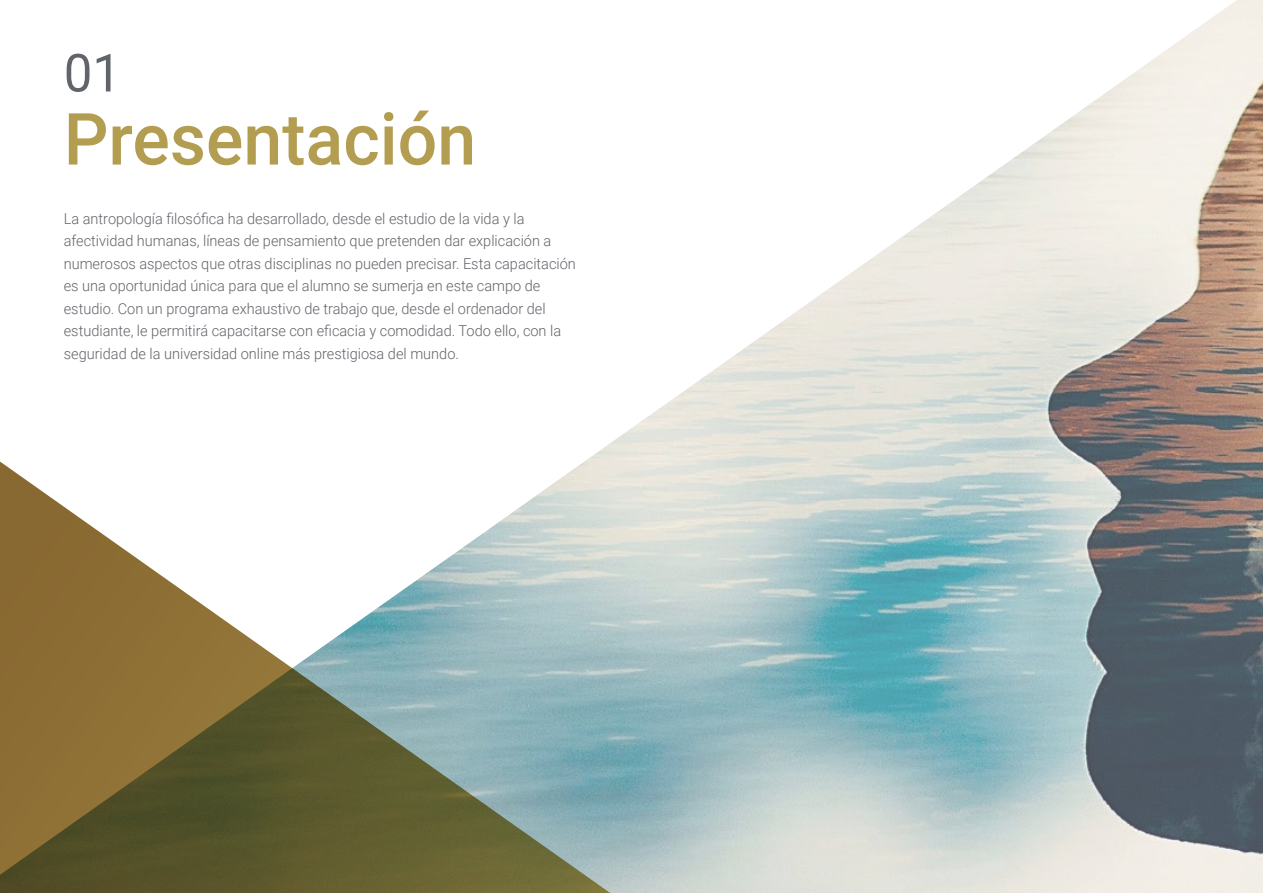
<style>
.page{position:relative;width:1263px;height:893px;background:#fff}
.page>*{position:absolute;margin:0;border:0;box-sizing:border-box;transform-origin:0 0}
.t1{font:500 72px "Roboto";color:#b39d51}
.t2{font:52.5px "Roboto";color:#61646a}
.t3{font:300 15px/22.5px "Roboto";color:#61646a}
</style>
<div class="page">
<img style="left:607px;top:0;width:656px;height:893px">
<svg style="left:0;top:446px;width:640px;height:447px"></svg>
<h2 class="t2" style="left:64px;top:36px;width:59px">01</h2>
<h1 class="t1" style="left:64px;top:89px;width:414px">Presentación</h1>
<p class="t3" style="left:64px;top:207px;width:514px">La antropología filosófica ha desarrollado, desde el estudio de la vida y la afectividad humanas, líneas de pensamiento que pretenden dar explicación a numerosos aspectos que otras disciplinas no pueden precisar. Esta capacitación es una oportunidad única para que el alumno se sumerja en este campo de estudio. Con un programa exhaustivo de trabajo que, desde el ordenador del estudiante, le permitirá capacitarse con eficacia y comodidad. Todo ello, con la seguridad de la universidad online más prestigiosa del mundo.</p>
</div>
